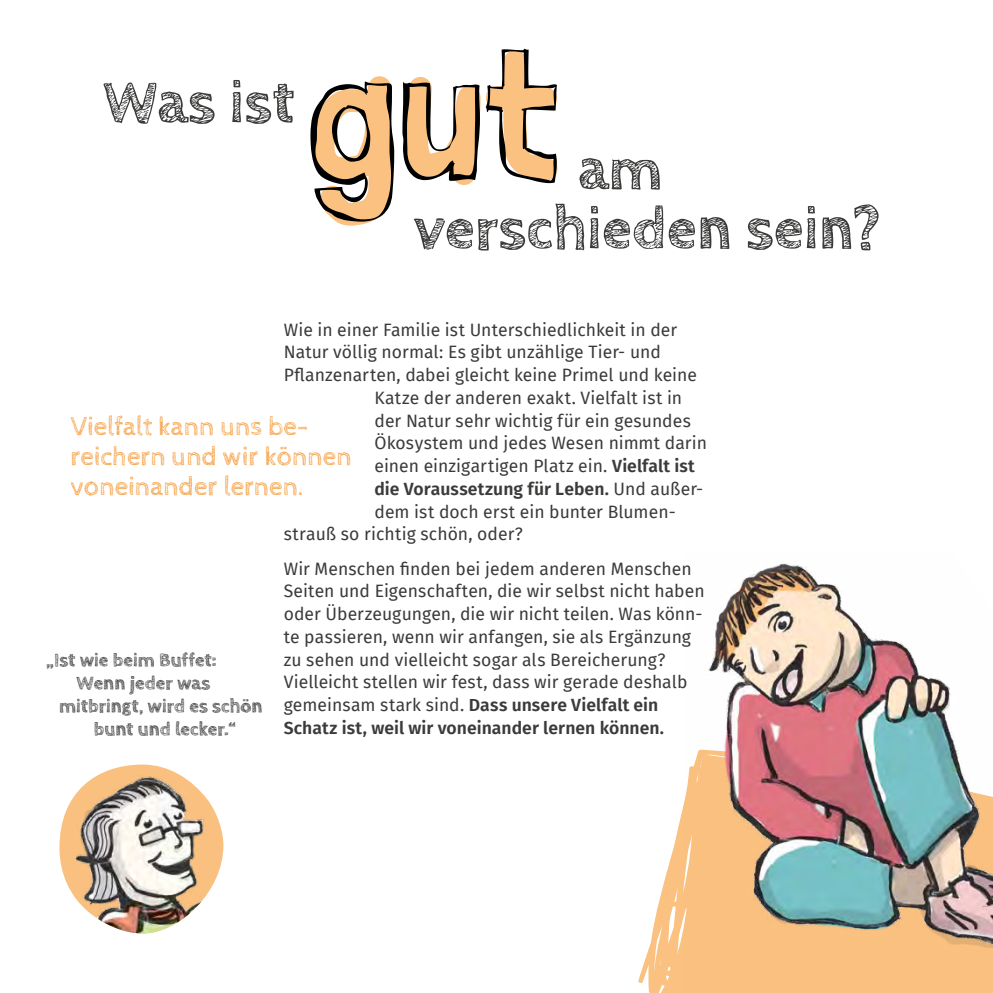
<style>
.page{position:relative;width:993px;height:993px;background:#fff}
.page>*{position:absolute;margin:0;border:0;box-sizing:border-box;transform-origin:0 0}
.t1{font:190.22px "Londrina Sketch";color:#000}
.t2{font:700 60.9px/59.5px "Cabin Sketch";color:#3b3b3a}
.t3{font:27.12px/29.8px "Cabin Sketch";letter-spacing:-.01em;color:#f7aa58}
.t4{font:700 19.25px "Cabin Sketch";color:#3b3b3a}
.t5{font:17.5px/22.8px "Fira Sans";letter-spacing:.005em;color:#3b3b3a}
.t6{font:600 17.5px "Fira Sans";letter-spacing:.005em;color:#3b3b3a}
.s1{font-weight:600}
.s2{font-weight:400}
</style>
<div class="page">
<svg style="left:648px;top:808px;width:344px;height:184px;fill:#fac180"></svg>
<img style="left:683px;top:563px;width:309px;height:428px">
<img style="left:59px;top:764px;width:164px;height:169px">
<svg style="left:311px;top:50px;width:247px;height:176px"></svg>
<h2 class="t2" style="left:103px;top:74px;width:193px">Was ist</h2>
<h1 class="t1" style="left:310px;top:2px;width:250px">gut</h1>
<h2 class="t2" style="left:413px;top:141px;width:468px;text-indent:164px">am verschieden sein?</h2>
<p class="t5" style="left:283px;top:317px;width:395px">Wie in einer Familie ist Unterschiedlichkeit in der</p>
<p class="t5" style="left:283px;top:340px;width:378px">Natur völlig normal: Es gibt unzählige Tier- und</p>
<p class="t5" style="left:283px;top:363px;width:414px">Pflanzenarten, dabei gleicht keine Primel und keine</p>
<p class="t5" style="left:374px;top:386px;width:309px">Katze der anderen exakt. Vielfalt ist in</p>
<p class="t5" style="left:374px;top:408px;width:318px">der Natur sehr wichtig für ein gesundes</p>
<p class="t5" style="left:374px;top:431px;width:334px">Ökosystem und jedes Wesen nimmt darin</p>
<p class="t5" style="left:374px;top:454px;width:322px">einen einzigartigen Platz ein. <span class="s1">Vielfalt ist</span></p>
<p class="t6" style="left:374px;top:474px;width:330px">die Voraussetzung für Leben. <span class="s2">Und außer-</span></p>
<p class="t5" style="left:374px;top:499px;width:302px">dem ist doch erst ein bunter Blumen-</p>
<p class="t5" style="left:283px;top:522px;width:240px">strauß so richtig schön, oder?</p>
<p class="t5" style="left:283px;top:556px;width:422px">Wir Menschen finden bei jedem anderen Menschen Seiten und Eigenschaften, die wir selbst nicht haben oder Überzeugungen, die wir nicht teilen. Was könn&shy;te passieren, wenn wir anfangen, sie als Ergänzung zu sehen und vielleicht sogar als Bereicherung?<br>Vielleicht stellen wir fest, dass wir gerade deshalb gemeinsam stark sind. <span class="s1">Dass unsere Vielfalt ein Schatz ist, weil wir voneinander lernen können.</span></p>
<h3 class="t3" style="left:71px;top:412px;width:282px">Vielfalt kann uns be&shy;reichern und wir können voneinander lernen.</h3>
<p class="t4" style="left:46px;top:649px;width:172px">„Ist wie beim Buffet:</p>
<p class="t4" style="left:76px;top:672px;width:135px">Wenn jeder was</p>
<p class="t4" style="left:59px;top:695px;width:205px">mitbringt, wird es schön</p>
<p class="t4" style="left:94px;top:717px;width:143px">bunt und lecker.“</p>
</div>
